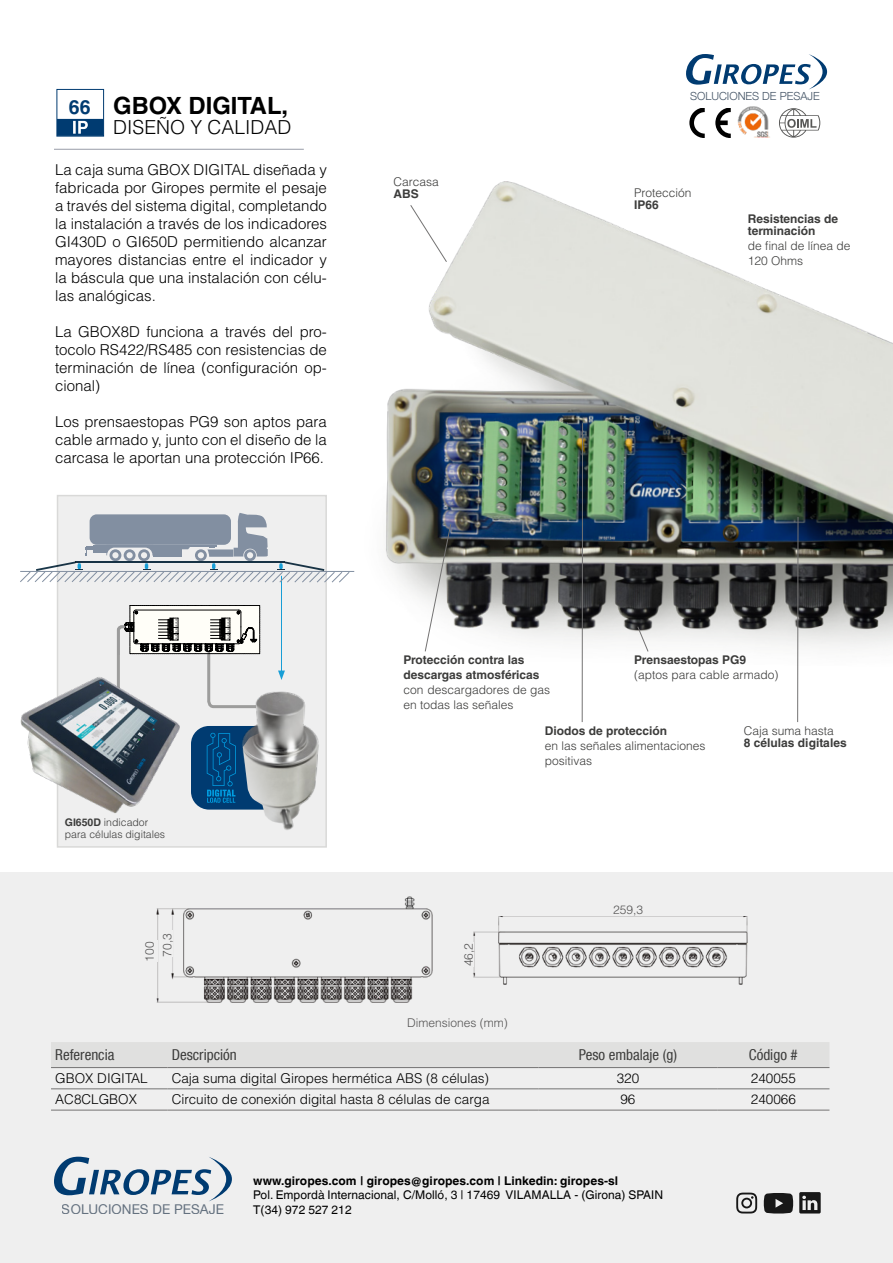
<style>
.page{position:relative;width:893px;height:1263px;background:#fff}
.page>*{position:absolute;margin:0;border:0;box-sizing:border-box;transform-origin:0 0}
.t1{font:700 23.7px "Helvetica LT Std";color:#000}
.TÍTOLS_TAULES_FUNCIO{font:700 19.65px "Helvetica LT Std";color:#003b71}
.t2{font:300 19.35px "Helvetica LT Std";color:#000}
.t3{font:300 15px/18px "Helvetica LT Std";color:#000;text-align:justify}
.taula_alineat_centre{font:condensed 15px "Helvetica Neue LT Com";color:#3c3c3b}
.taula_alineat_centre-2{font:300 13.5px "Helvetica LT Std";color:#000}
.t4{font:13.5px "Helvetica Neue LT Com";color:#425264}
.t5{font:300 12px/15px "Helvetica LT Std";color:#3c3c3b}
.t6{font:700 12px "Helvetica LT Std";color:#3c3c3b}
.títols_ok{font:12px "Helvetica World";letter-spacing:.005em;color:#000}
.títols_ok-2{font:700 12px "Helvetica World";letter-spacing:.005em;color:#000}
.t7{font:300 12px "Helvetica LT Std";color:#555454}
.slogan{font:300 11.1px "Helvetica Neue LT Com";color:#425264}
.t8{font:300 10.5px "Helvetica LT Std";color:#3c3c3b}
.s1{font-weight:700}
</style>
<div class="page">
<div style="left:0;top:873px;width:893px;height:390px;background:#efefef"></div>
<img style="left:385px;top:181px;width:508px;height:488px">
<div style="left:51px;top:1042px;width:778px;height:25px;background:#e0e0df"></div>
<hr style="left:51px;top:1088px;width:116px;height:1px;background:#747373">
<hr style="left:51px;top:1110px;width:116px;height:1px;background:#747373">
<hr style="left:167px;top:1088px;width:372px;height:1px;background:#747373">
<hr style="left:539px;top:1088px;width:178px;height:1px;background:#747373">
<hr style="left:167px;top:1110px;width:372px;height:1px;background:#747373">
<hr style="left:539px;top:1110px;width:178px;height:1px;background:#747373">
<hr style="left:717px;top:1088px;width:112px;height:1px;background:#747373">
<hr style="left:717px;top:1110px;width:112px;height:1px;background:#747373">
<hr style="left:51px;top:1067px;width:116px;height:1px;background:#747373">
<hr style="left:167px;top:1067px;width:372px;height:1px;background:#747373">
<hr style="left:539px;top:1067px;width:178px;height:1px;background:#747373">
<hr style="left:717px;top:1067px;width:112px;height:1px;background:#747373">
<svg style="left:764px;top:1193px;width:29px;height:20px"></svg>
<svg style="left:799px;top:1192px;width:22px;height:21px"></svg>
<svg style="left:736px;top:1192px;width:21px;height:21px"></svg>
<svg style="left:54px;top:1157px;width:178px;height:44px"></svg>
<svg style="left:686px;top:54px;width:141px;height:35px"></svg>
<svg style="left:785px;top:108px;width:35px;height:30px"></svg>
<svg style="left:689px;top:108px;width:35px;height:29px"></svg>
<img style="left:724px;top:106px;width:61px;height:31px">
<div style="left:57px;top:89px;width:47px;height:47px;border:1px solid #003b71"></div>
<svg style="left:57px;top:119px;width:47px;height:17px"></svg>
<hr style="left:54px;top:149px;width:250px;height:1px;background:#989ca8">
<img style="left:156px;top:896px;width:277px;height:106px">
<img style="left:473px;top:916px;width:275px;height:69px">
<div style="left:464px;top:942px;width:10px;height:24px;background:#efefef"></div>
<div style="left:145px;top:940px;width:12px;height:22px;background:#efefef"></div>
<div style="left:163px;top:930px;width:9px;height:26px;background:#efefef"></div>
<svg style="left:410px;top:204px;width:37px;height:59px"></svg>
<div style="left:57px;top:495px;width:270px;height:353px;background:#efefef;border:2px solid #d9d9d8"></div>
<hr style="left:281px;top:576px;width:1px;height:97px;background:#009fe3">
<svg style="left:278px;top:670px;width:7px;height:10px"></svg>
<img style="left:254px;top:682px;width:72px;height:163px">
<svg style="left:188px;top:605px;width:74px;height:110px"></svg>
<hr style="left:20px;top:571px;width:334px;height:1px;background:#828fa1">
<svg style="left:20px;top:513px;width:329px;height:69px"></svg>
<svg style="left:191px;top:726px;width:128px;height:103px"></svg>
<img style="left:20px;top:602px;width:168px;height:224px">
<svg style="left:637px;top:626px;width:12px;height:26px"></svg>
<svg style="left:424px;top:523px;width:28px;height:129px"></svg>
<hr style="left:582px;top:423px;width:1px;height:299px;background:#747373">
<hr style="left:797px;top:517px;width:1px;height:205px;background:#747373">
<p class="TÍTOLS_TAULES_FUNCIO" style="left:69px;top:95px;width:23px">66</p>
<p class="t1" style="left:113px;top:91px;width:176px">GBOX DIGITAL,</p>
<p class="t2" style="left:113px;top:115px;width:180px">DISEÑO Y CALIDAD</p>
<p class="t3" style="left:55px;top:160px;width:273px">La caja suma GBOX DIGITAL diseñada y fabricada por Giropes permite el pesaje a través del sistema digital, completando la instalación a través de los indicadores GI430D o GI650D permitiendo alcanzar mayores distancias entre el indicador y la báscula que una instalación con célu&shy;las analógicas.</p>
<p class="t3" style="left:55px;top:322px;width:273px">La GBOX8D funciona a través del pro&shy;tocolo RS422/RS485 con resistencias de terminación de línea (configuración op&shy;cional)</p>
<p class="t3" style="left:55px;top:412px;width:273px">Los prensaestopas PG9 son aptos para cable armado y, junto con el diseño de la carcasa le aportan una protección IP66.</p>
<p class="t5" style="left:394px;top:174px;width:47px">Carcasa</p>
<p class="t6" style="left:394px;top:187px;width:27px">ABS</p>
<p class="slogan" style="left:690px;top:89px;width:131px">SOLUCIONES DE PESAJE</p>
<p class="t5" style="left:634px;top:185px;width:59px">Protección</p>
<p class="t6" style="left:634px;top:197px;width:26px">IP66</p>
<p class="t6" style="left:748px;top:211px;width:92px">Resistencias de</p>
<p class="t6" style="left:748px;top:223px;width:69px">terminación</p>
<p class="t5" style="left:748px;top:238px;width:104px">de final de línea de<br>120 Ohms</p>
<p class="t8" style="left:65px;top:816px;width:85px"><span class="s1">GI650D</span> indicador</p>
<p class="t8" style="left:65px;top:828px;width:102px">para células digitales</p>
<p class="t7" style="left:142px;top:962px;width:22px;rotate:-90deg">100</p>
<p class="t7" style="left:160px;top:956px;width:25px;rotate:-90deg">70,3</p>
<p class="t6" style="left:403px;top:653px;width:123px">Protección contra las</p>
<p class="t6" style="left:403px;top:668px;width:138px">descargas atmosféricas</p>
<p class="t5" style="left:403px;top:682px;width:148px">con descargadores de gas</p>
<p class="t5" style="left:403px;top:697px;width:112px">en todas las señales</p>
<p class="t5" style="left:634px;top:652px;width:146px"><span class="s1">Prensaestopas PG9 </span>(aptos para cable armado)</p>
<p class="t6" style="left:545px;top:723px;width:124px">Diodos de protección</p>
<p class="t5" style="left:545px;top:738px;width:162px">en las señales alimentaciones positivas</p>
<p class="t5" style="left:744px;top:723px;width:92px">Caja suma hasta</p>
<p class="t6" style="left:744px;top:735px;width:104px">8 células digitales</p>
<p class="t7" style="left:461px;top:966px;width:25px;rotate:-90deg">46,2</p>
<p class="t7" style="left:407px;top:1015px;width:102px">Dimensiones (mm)</p>
<p class="t7" style="left:613px;top:903px;width:32px">259,3</p>
<p class="taula_alineat_centre" style="left:55px;top:1046px;width:61px">Referencia</p>
<p class="taula_alineat_centre" style="left:172px;top:1046px;width:66px">Descripción</p>
<p class="taula_alineat_centre" style="left:579px;top:1046px;width:100px">Peso embalaje (g)</p>
<p class="taula_alineat_centre" style="left:749px;top:1046px;width:50px">Código #</p>
<p class="taula_alineat_centre-2" style="left:55px;top:1070px;width:94px">GBOX DIGITAL</p>
<p class="taula_alineat_centre-2" style="left:172px;top:1070px;width:319px">Caja suma digital Giropes hermética ABS (8 células)</p>
<p class="taula_alineat_centre-2" style="left:617px;top:1070px;width:24px">320</p>
<p class="taula_alineat_centre-2" style="left:751px;top:1070px;width:47px">240055</p>
<p class="taula_alineat_centre-2" style="left:55px;top:1091px;width:83px">AC8CLGBOX</p>
<p class="taula_alineat_centre-2" style="left:172px;top:1091px;width:319px">Circuito de conexión digital hasta 8 células de carga</p>
<p class="taula_alineat_centre-2" style="left:620px;top:1091px;width:17px">96</p>
<p class="taula_alineat_centre-2" style="left:751px;top:1091px;width:47px">240066</p>
<p class="títols_ok-2" style="left:253px;top:1173px;width:366px">www.giropes.com | giropes@giropes.com | Linkedin: giropes-sl</p>
<p class="títols_ok" style="left:253px;top:1188px;width:411px">Pol. Empordà Internacional, C/Molló, 3 | 17469 VILAMALLA - (Girona) SPAIN</p>
<p class="t4" style="left:62px;top:1200px;width:164px">SOLUCIONES DE PESAJE</p>
<p class="títols_ok" style="left:253px;top:1202px;width:100px">T(34) 972 527 212</p>
</div>
